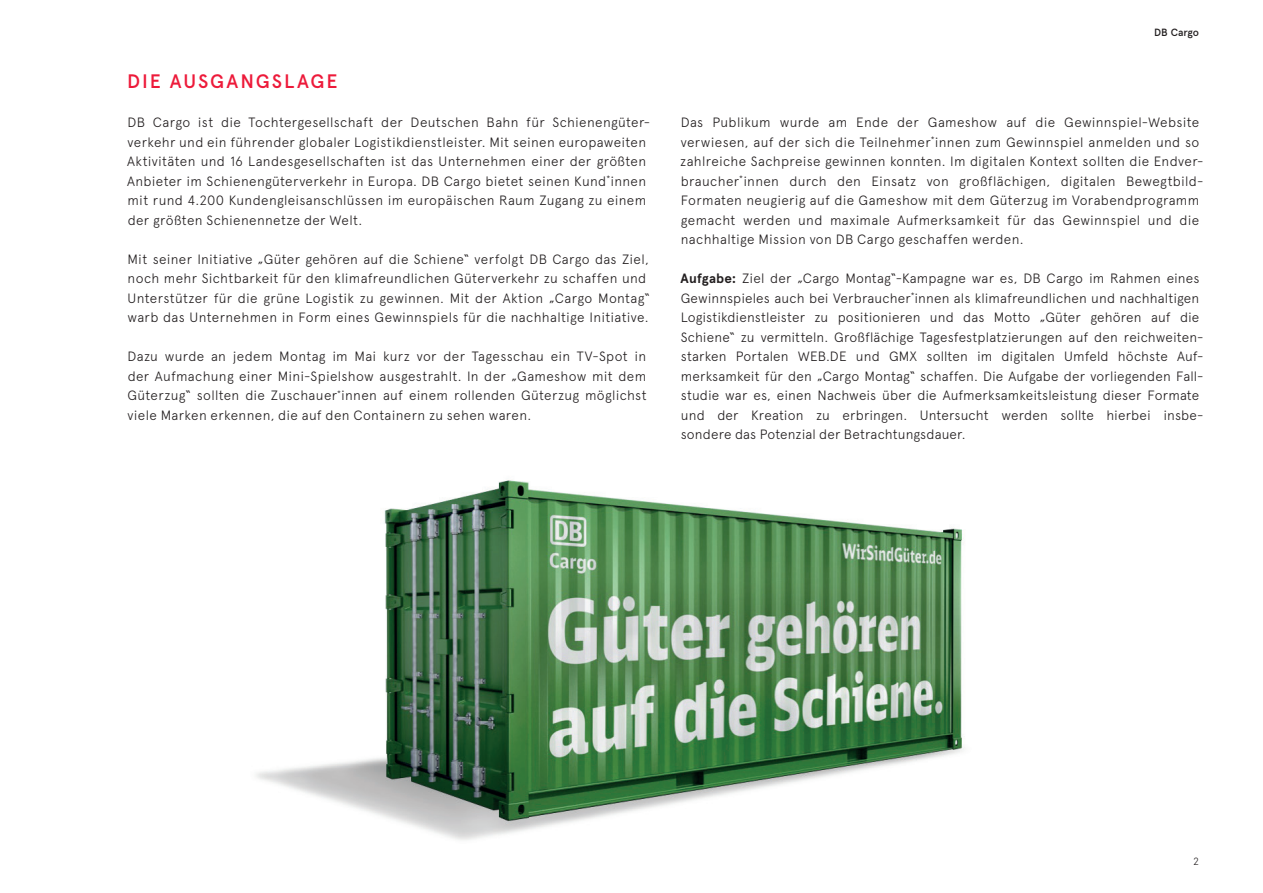
<style>
.page{position:relative;width:1263px;height:893px;background:#fff}
.page>*{position:absolute;margin:0;border:0;box-sizing:border-box;transform-origin:0 0}
.t1{font:500 19.5px "Apercu";letter-spacing:.095em;color:#ed1a3a}
.t2{font:300 13.5px/19.5px "Apercu";letter-spacing:.02em;color:#231f20}
.t3{font:500 10.5px "Apercu";letter-spacing:-.005em;color:#231f20}
.t4{font:300 10.5px "Apercu";color:#231f20}
.s1{font-weight:700}
</style>
<div class="page">
<img style="left:256px;top:480px;width:709px;height:360px">
<h1 class="t1" style="left:127px;top:70px;width:212px">DIE AUSGANGSLAGE</h1>
<p class="t2" style="left:127px;top:113px;width:524px">DB Cargo ist die Tochtergesellschaft der Deutschen Bahn für Schienengüter&shy;verkehr und ein führender globaler Logistikdienstleister. Mit seinen europaweiten Aktivitäten und 16 Landesgesellschaften ist das Unternehmen einer der größten Anbieter im Schienengüterverkehr in Europa. DB Cargo bietet seinen Kund<sup>*</sup>innen mit rund 4.200 Kundengleisanschlüssen im europäischen Raum Zugang zu einem der größten Schienennetze der Welt.</p>
<p class="t2" style="left:127px;top:249px;width:524px">Mit seiner Initiative „Güter gehören auf die Schiene“ verfolgt DB Cargo das Ziel, noch mehr Sichtbarkeit für den klimafreundlichen Güterverkehr zu schaffen und Unterstützer für die grüne Logistik zu gewinnen. Mit der Aktion „Cargo Montag“ warb das Unternehmen in Form eines Gewinnspiels für die nachhaltige Initiative.</p>
<p class="t2" style="left:127px;top:347px;width:521px;text-align:justify">Dazu wurde an jedem Montag im Mai kurz vor der Tagesschau ein TV-Spot in der Aufmachung einer Mini-Spielshow ausgestrahlt. In der „Gameshow mit dem Güterzug“ sollten die Zuschauer<sup>*</sup>innen auf einem rollenden Güterzug möglichst viele Marken erkennen, die auf den Containern zu sehen waren.</p>
<p class="t3" style="left:1154px;top:26px;width:47px">DB Cargo</p>
<p class="t2" style="left:680px;top:113px;width:525px">Das Publikum wurde am Ende der Gameshow auf die Gewinnspiel-Website verwiesen, auf der sich die Teilnehmer<sup>*</sup>innen zum Gewinnspiel anmelden und so zahlreiche Sachpreise gewinnen konnten. Im digitalen Kontext sollten die Endver&shy;braucher<sup>*</sup>innen durch den Einsatz von großflächigen, digitalen Bewegtbild-Formaten neugierig auf die Gameshow mit dem Güterzug im Vorabendprogramm gemacht werden und maximale Aufmerksamkeit für das Gewinnspiel und die nachhaltige Mission von DB Cargo geschaffen werden.</p>
<p class="t2" style="left:681px;top:269px;width:524px"><span class="s1">Aufgabe:</span> Ziel der „Cargo Montag“-Kampagne war es, DB Cargo im Rahmen eines Gewinnspieles auch bei Verbraucher<sup>*</sup>innen als klimafreundlichen und nachhaltigen Logistikdienstleister zu positionieren und das Motto „Güter gehören auf die Schiene“ zu vermitteln. Großflächige Tagesfestplatzierungen auf den reichweiten&shy;starken Portalen WEB.DE und GMX sollten im digitalen Umfeld höchste Auf&shy;merksamkeit für den „Cargo Montag“ schaffen. Die Aufgabe der vorliegenden Fall&shy;studie war es, einen Nachweis über die Aufmerksamkeitsleistung dieser Formate und der Kreation zu erbringen. Untersucht werden sollte hierbei insbe&shy;sondere das Potenzial der Betrachtungsdauer.</p>
<p class="t4" style="left:1193px;top:855px;width:7px">2</p>
</div>
